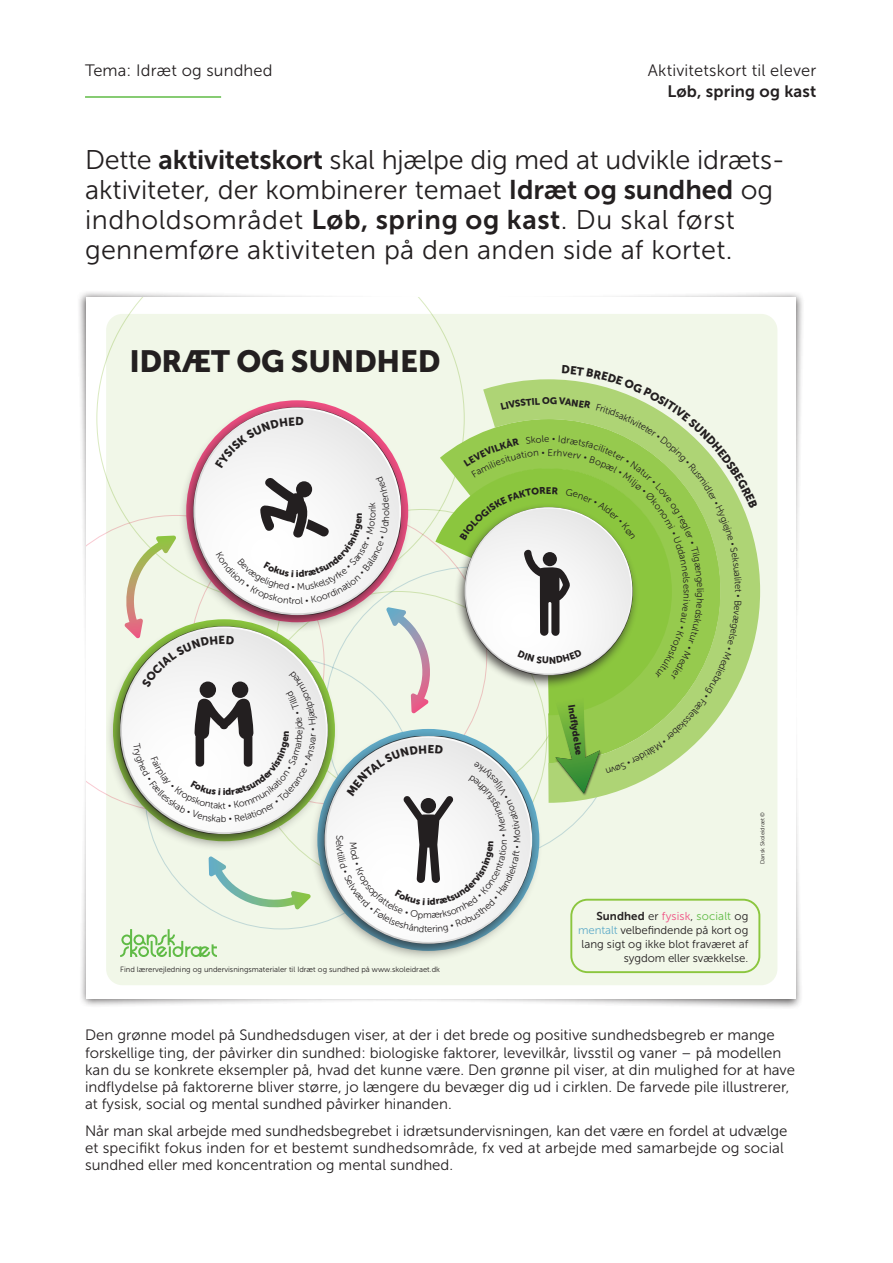
<style>
.page{position:relative;width:893px;height:1263px;background:#fff}
.page>*{position:absolute;margin:0;border:0;box-sizing:border-box;transform-origin:0 0}
.t1{font:30.6px "Museo Sans 900";letter-spacing:-.01em;color:#231f20}
.t2{font:27px/30px "Museo Sans 300";letter-spacing:.005em;color:#231f20}
.t3{font:16.5px "Museo Sans 300";letter-spacing:.01em;color:#231f20}
.t4{font:16.5px "Museo Sans 700";letter-spacing:.01em;color:#231f20}
.t5{font:15px/17.2px "Museo Sans 300";color:#231f20}
.t6{font:11.4px/13.8px "Museo Sans 300";letter-spacing:-.01em;color:#231f20;text-align:right}
.t7{font:9.6px "Museo Sans 900";color:#231f20}
.t8{font:9.6px "Museo Sans 300";color:#231f20}
.t9{font:7.65px "Museo Sans 300";color:#231f20}
.t10{font:5.7px "Museo Sans 300";color:#231f20}
.s1{font-family:"Museo Sans 700"}
.s2{color:#f04e82}
.s3{color:#60bb46}
.s4{color:#61acc9}
</style>
<div class="page">
<div style="left:147px;top:362px;width:656px;height:647px;background:#231f20;opacity:.75"></div>
<div style="left:86px;top:298px;width:710px;height:701px;background:#fff"></div>
<div style="left:106px;top:314px;width:671px;height:671px;background:#f1f7e8;border-radius:16px"></div>
<div style="left:570px;top:899px;width:190px;height:74px;border:2px solid #8bc63e;border-radius:16px"></div>
<svg style="left:96px;top:298px;width:359px;height:242px"></svg>
<div style="left:105px;top:619px;width:234px;height:233px;background:#231f20;opacity:.75"></div>
<hr style="left:85px;top:96px;width:136px;height:2px;background:#60bb46">
<svg style="left:120px;top:365px;width:638px;height:592px"></svg>
<p class="t3" style="left:85px;top:62px;width:189px">Tema: Idræt og sundhed</p>
<p class="t3" style="left:648px;top:62px;width:170px">Aktivitetskort til elever</p>
<p class="t4" style="left:667px;top:82px;width:151px">Løb, spring og kast</p>
<p class="t2" style="left:85px;top:145px;width:701px">Dette <span class="s1">aktivitetskort</span> skal hjælpe dig med at udvikle idræts&shy;aktiviteter, der kombinerer temaet <span class="s1">Idræt og sundhed</span> og indholdsområdet <span class="s1">Løb, spring og kast</span>. Du skal først</p>
<p class="t2" style="left:85px;top:235px;width:649px">gennemføre aktiviteten på den anden side af kortet.</p>
<p class="t1" style="left:129px;top:344px;width:313px">IDRÆT OG SUNDHED</p>
<p class="t7" style="left:296px;top:568px;width:4px">i</p>
<p class="t8" style="left:295px;top:595px;width:7px">o</p>
<p class="t7" style="left:223px;top:786px;width:4px">i</p>
<p class="t8" style="left:223px;top:800px;width:5px">t</p>
<p class="t8" style="left:221px;top:814px;width:7px">b</p>
<p class="t7" style="left:427px;top:896px;width:4px">i</p>
<p class="t9" style="left:120px;top:966px;width:321px">Find lærervejledning og undervisningsmaterialer til Idræt og sundhed på www.skoleidraet.dk</p>
<p class="t7" style="left:546px;top:485px;width:7px">E</p>
<p class="t8" style="left:692px;top:589px;width:6px;rotate:90deg">s</p>
<p class="t8" style="left:706px;top:590px;width:4px;rotate:90deg">i</p>
<p class="t8" style="left:744px;top:589px;width:5px;rotate:90deg">t</p>
<p class="t7" style="left:577px;top:703px;width:52px;rotate:81deg">Indfl ydelse</p>
<p class="t10" style="left:759px;top:864px;width:53px;rotate:-90deg">Dansk Skoleidræt ©</p>
<p class="t6" style="left:578px;top:910px;width:172px"><span class="s1">Sundhed</span> er <span class="s2">fysisk</span>, <span class="s3">socialt</span> og <span class="s4">mentalt</span> velbefindende på kort og lang sigt og ikke blot fraværet af sygdom eller svækkelse.</p>
<p class="t5" style="left:85px;top:1027px;width:712px">Den grønne model på Sundhedsdugen viser, at der i det brede og positive sundhedsbegreb er mange forskellige ting, der påvirker din sundhed: biologiske faktorer, levevilkår, livsstil og vaner – på modellen kan du se konkrete eksempler på, hvad det kunne være. Den grønne pil viser, at din mulighed for at have indflydelse på faktorerne bliver større, jo længere du bevæger dig ud i cirklen. De farvede pile illustrerer,</p>
<p class="t5" style="left:85px;top:1096px;width:368px">at fysisk, social og mental sundhed påvirker hinanden.</p>
<p class="t5" style="left:85px;top:1122px;width:704px">Når man skal arbejde med sundhedsbegrebet i idrætsundervisningen, kan det være en fordel at udvælge</p>
<p class="t5" style="left:85px;top:1139px;width:700px">et specifikt fokus inden for et bestemt sundhedsområde, fx ved at arbejde med samarbejde og social sundhed eller med koncentration og mental sundhed.</p>
</div>
